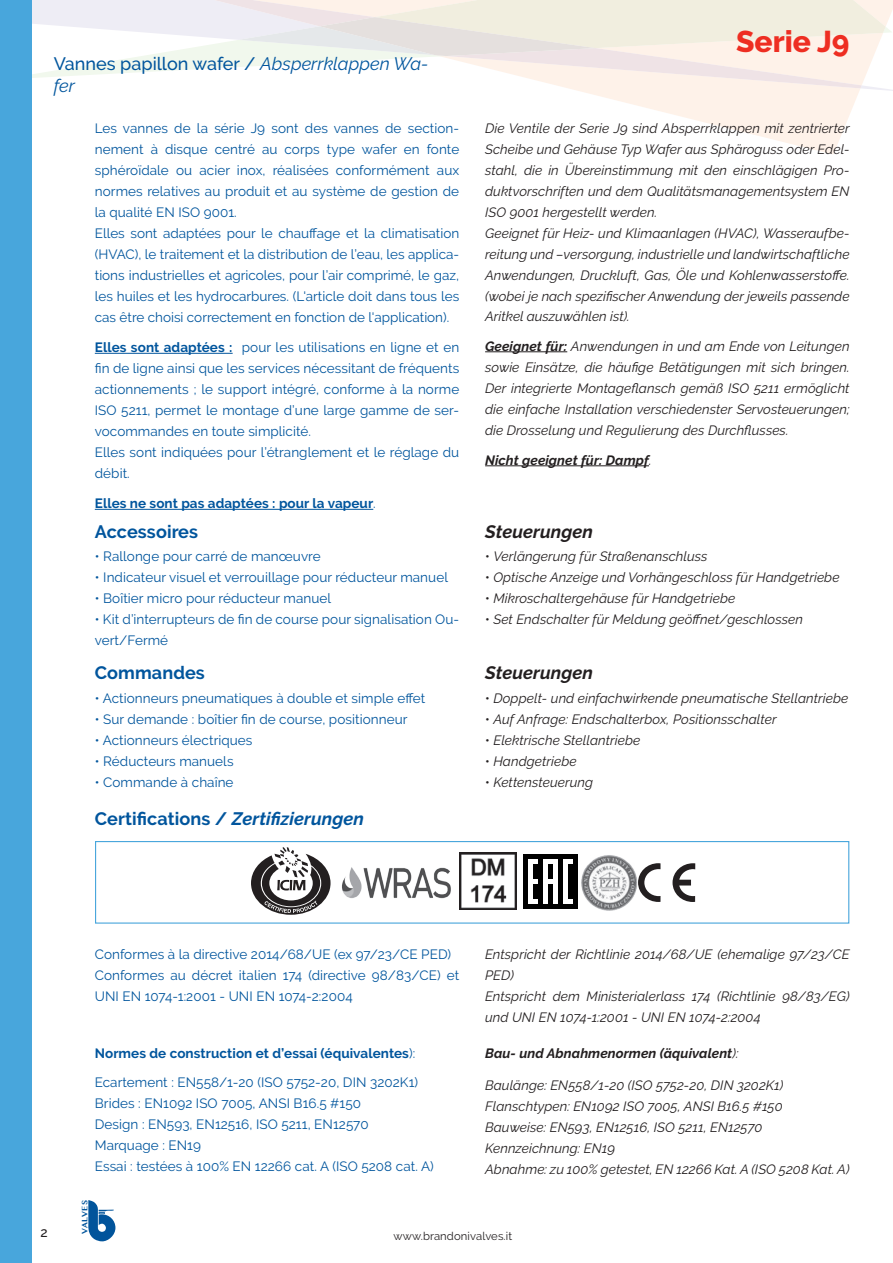
<style>
.page{position:relative;width:893px;height:1263px;background:#fff}
.page>*{position:absolute;margin:0;border:0;box-sizing:border-box;transform-origin:0 0}
.t1{font:800 30px "Raleway";color:#ee2e22}
.t2{font:500 18px/21.6px "Raleway";color:#01559d}
.t3{font:italic 700 18px "Raleway";letter-spacing:.005em;color:#01559d}
.t4{font:italic 700 18px "Raleway";letter-spacing:.005em;color:#231f20}
.t5{font:700 18px "Raleway";letter-spacing:.005em;color:#01559d}
.t6{font:13.5px/21px "Raleway";letter-spacing:.005em;color:#01559d}
.t7{font:italic 13.5px/21px "Raleway";letter-spacing:.005em;color:#231f20;text-align:justify}
.t8{font:700 13.5px "Raleway";letter-spacing:.005em;color:#01559d}
.t9{font:italic 700 13.5px "Raleway";letter-spacing:.005em;color:#231f20}
.t10{font:500 13.5px "Raleway";color:#231f20}
.t11{font:11.25px "Raleway";letter-spacing:.01em;color:#231f20}
.t12{font:700 7.8px "Lao MN";color:#01549b}
.s1{font-weight:400;font-style:italic}
.s2{font-weight:700}
.s3{font-weight:400}
.s4{font-style:normal}
</style>
<div class="page">
<svg style="left:584px;top:92px;width:275px;height:62px;fill:#fef3eb"></svg>
<svg style="left:32px;top:0;width:861px;height:92px"></svg>
<svg style="left:165px;top:0;width:697px;height:88px"></svg>
<svg style="left:239px;top:0;width:647px;height:56px;background:#f1ece3"></svg>
<svg style="left:88px;top:1200px;width:27px;height:41px"></svg>
<div style="left:0;top:0;width:32px;height:1263px;background:#48a6dc"></div>
<div style="left:95px;top:841px;width:754px;height:83px;border:1px solid #48a6dc"></div>
<hr style="left:95px;top:353px;width:138px;height:1px;background:#01559d">
<hr style="left:95px;top:509px;width:278px;height:1px;background:#01559d">
<hr style="left:485px;top:351px;width:82px;height:1px;background:#231f20">
<hr style="left:485px;top:465px;width:164px;height:1px;background:#231f20">
<img style="left:524px;top:854px;width:54px;height:54px">
<svg style="left:672px;top:863px;width:23px;height:39px"></svg>
<svg style="left:638px;top:863px;width:22px;height:39px"></svg>
<img style="left:342px;top:867px;width:109px;height:32px">
<img style="left:581px;top:855px;width:57px;height:55px">
<svg style="left:251px;top:847px;width:80px;height:68px"></svg>
<img style="left:460px;top:853px;width:57px;height:56px">
<p class="t2" style="left:54px;top:53px;width:376px">Vannes papillon wafer / <span class="s1">Absperrklappen Wa&shy;fer</span></p>
<p class="t6" style="left:95px;top:118px;width:366px;text-align:justify">Les vannes de la série J9 sont des vannes de section&shy;nement à disque centré au corps type wafer en fonte sphéroïdale ou acier inox, réalisées conformément aux normes relatives au produit et au système de gestion de la qualité EN ISO 9001.</p>
<p class="t6" style="left:95px;top:223px;width:366px;text-align:justify">Elles sont adaptées pour le chauffage et la climatisation (HVAC), le traitement et la distribution de l’eau, les applica&shy;tions industrielles et agricoles, pour l’air comprimé, le gaz, les huiles et les hydrocarbures. (L'article doit dans tous les cas être choisi correctement en fonction de l'application).</p>
<p class="t6" style="left:95px;top:337px;width:366px;text-align:justify"><span class="s2">Elles sont adaptées :</span> pour les utilisations en ligne et en fin de ligne ainsi que les services nécessitant de fréquents actionnements ; le support intégré, conforme à la norme ISO 5211, permet le montage d’une large gamme de ser&shy;vocommandes en toute simplicité.</p>
<p class="t6" style="left:95px;top:442px;width:366px">Elles sont indiquées pour l’étranglement et le réglage du débit.</p>
<p class="t8" style="left:95px;top:496px;width:283px">Elles ne sont pas adaptées : pour la vapeur<span class="s3">.</span></p>
<p class="t5" style="left:95px;top:521px;width:105px">Accessoires</p>
<p class="t6" style="left:95px;top:546px;width:227px">•● Rallonge pour carré de manœuvre</p>
<p class="t6" style="left:95px;top:567px;width:355px">●•● Indicateur visuel et verrouillage pour réducteur manuel</p>
<p class="t6" style="left:95px;top:588px;width:238px">•● Boîtier micro pour réducteur manuel</p>
<p class="t6" style="left:95px;top:609px;width:366px">•● Kit d’interrupteurs de fin de course pour signalisation Ou&shy;vert/Fermé</p>
<p class="t5" style="left:95px;top:662px;width:112px">Commandes</p>
<p class="t6" style="left:95px;top:687px;width:332px">•● Actionneurs pneumatiques à double et simple effet</p>
<p class="t6" style="left:95px;top:708px;width:314px">•● Sur demande : boîtier fin de course, positionneur</p>
<p class="t6" style="left:95px;top:729px;width:159px">•● Actionneurs électriques</p>
<p class="t6" style="left:95px;top:750px;width:140px">•● Réducteurs manuels</p>
<p class="t6" style="left:95px;top:771px;width:140px">•● Commande à chaîne</p>
<p class="t3" style="left:95px;top:808px;width:271px"><span class="s4">Certifications /</span> Zertifizierungen</p>
<p class="t1" style="left:736px;top:25px;width:115px">Serie J9</p>
<p class="t7" style="left:485px;top:118px;width:366px">Die Ventile der Serie J9 sind Absperrklappen mit zentrierter Scheibe und Gehäuse Typ Wafer aus Sphäroguss oder Edel&shy;stahl, die in Übereinstimmung mit den einschlägigen Pro&shy;duktvorschriften und dem Qualitätsmanagementsystem EN ISO 9001 hergestellt werden.</p>
<p class="t7" style="left:485px;top:223px;width:366px">Geeignet für Heiz- und Klimaanlagen (HVAC), Wasseraufbe&shy;reitung und –versorgung, industrielle und landwirtschaftliche Anwendungen, Druckluft, Gas, Öle und Kohlenwasserstoffe. (wobei je nach spezifischer Anwendung der jeweils passende Aritkel auszuwählen ist).</p>
<p class="t7" style="left:485px;top:335px;width:366px"><span class="s2">Geeignet für:</span> Anwendungen in und am Ende von Leitungen sowie Einsätze, die häufige Betätigungen mit sich bringen.<br>Der integrierte Montageflansch gemäß ISO 5211 ermöglicht die einfache Installation verschiedenster Servosteuerungen; die Drosselung und Regulierung des Durchflusses.</p>
<p class="t9" style="left:485px;top:452px;width:168px">Nicht geeignet für: Dampf<span class="s3">.</span></p>
<p class="t4" style="left:485px;top:521px;width:109px">Steuerungen</p>
<p class="t7" style="left:485px;top:546px;width:224px"><span class="s4">•</span>● Verlängerung für Straßenanschluss</p>
<p class="t7" style="left:485px;top:567px;width:356px"><span class="s4">•</span>● Optische Anzeige und Vorhängeschloss für Handgetriebe</p>
<p class="t7" style="left:485px;top:588px;width:252px"><span class="s4">•</span>● Mikroschaltergehäuse für Handgetriebe</p>
<p class="t7" style="left:485px;top:609px;width:319px"><span class="s4">•</span>● Set Endschalter für Meldung geöffnet/geschlossen</p>
<p class="t4" style="left:485px;top:662px;width:109px">Steuerungen</p>
<p class="t7" style="left:485px;top:687px;width:365px"><span class="s4">•</span>● Doppelt- und einfachwirkende pneumatische Stellantriebe</p>
<p class="t7" style="left:485px;top:708px;width:293px"><span class="s4">•</span>● Auf Anfrage: Endschalterbox, Positionsschalter</p>
<p class="t7" style="left:485px;top:729px;width:157px"><span class="s4">•</span>● Elektrische Stellantriebe</p>
<p class="t7" style="left:485px;top:750px;width:93px"><span class="s4">•</span>● Handgetriebe</p>
<p class="t7" style="left:485px;top:771px;width:109px"><span class="s4">•</span>● Kettensteuerung</p>
<p class="t6" style="left:95px;top:944px;width:358px">Conformes à la directive 2014/68/UE (ex 97/23/CE PED)</p>
<p class="t6" style="left:95px;top:965px;width:366px">Conformes au décret italien 174 (directive 98/83/CE) et<br>UNI EN 1074-1:2001 - UNI EN 1074-2:2004</p>
<p class="t8" style="left:95px;top:1046px;width:322px">Normes de construction et d’essai (équivalentes<span class="s3">):</span></p>
<p class="t6" style="left:95px;top:1071px;width:325px">Ecartement : EN558/1-20 (ISO 5752-20, DIN 3202K1)</p>
<p class="t6" style="left:95px;top:1092px;width:268px">Brides : EN1092 ISO 7005, ANSI B16.5 #150</p>
<p class="t6" style="left:95px;top:1113px;width:275px">Design : EN593, EN12516, ISO 5211, EN12570</p>
<p class="t6" style="left:95px;top:1134px;width:108px">Marquage : EN19</p>
<p class="t6" style="left:95px;top:1155px;width:340px">Essai : testées à 100% EN 12266 cat. A (ISO 5208 cat. A)</p>
<p class="t7" style="left:485px;top:944px;width:366px">Entspricht der Richtlinie 2014/68/UE (ehemalige 97/23/CE<br>PED)</p>
<p class="t7" style="left:485px;top:986px;width:366px">Entspricht dem Ministerialerlass 174 (Richtlinie 98/83/EG) und UNI EN 1074-1:2001 - UNI EN 1074-2:2004</p>
<p class="t9" style="left:485px;top:1046px;width:255px">Bau- und Abnahmenormen (äquivalent<span class="s3">):</span></p>
<p class="t7" style="left:485px;top:1074px;width:300px">Baulänge: EN558/1-20 (ISO 5752-20, DIN 3202K1)</p>
<p class="t7" style="left:485px;top:1095px;width:299px">Flanschtypen: EN1092 ISO 7005, ANSI B16.5 #150</p>
<p class="t7" style="left:485px;top:1116px;width:279px">Bauweise: EN593, EN12516, ISO 5211, EN12570</p>
<p class="t7" style="left:485px;top:1137px;width:132px">Kennzeichnung: EN19</p>
<p class="t7" style="left:485px;top:1158px;width:366px">Abnahme: zu 100% getestet, EN 12266 Kat. A (ISO 5208 Kat. A)</p>
<p class="t10" style="left:40px;top:1225px;width:9px">2</p>
<p class="t12" style="left:80px;top:1233px;width:35px;rotate:-90deg">VALVES</p>
<p class="t11" style="left:394px;top:1229px;width:120px">www.brandonivalves.it</p>
</div>
